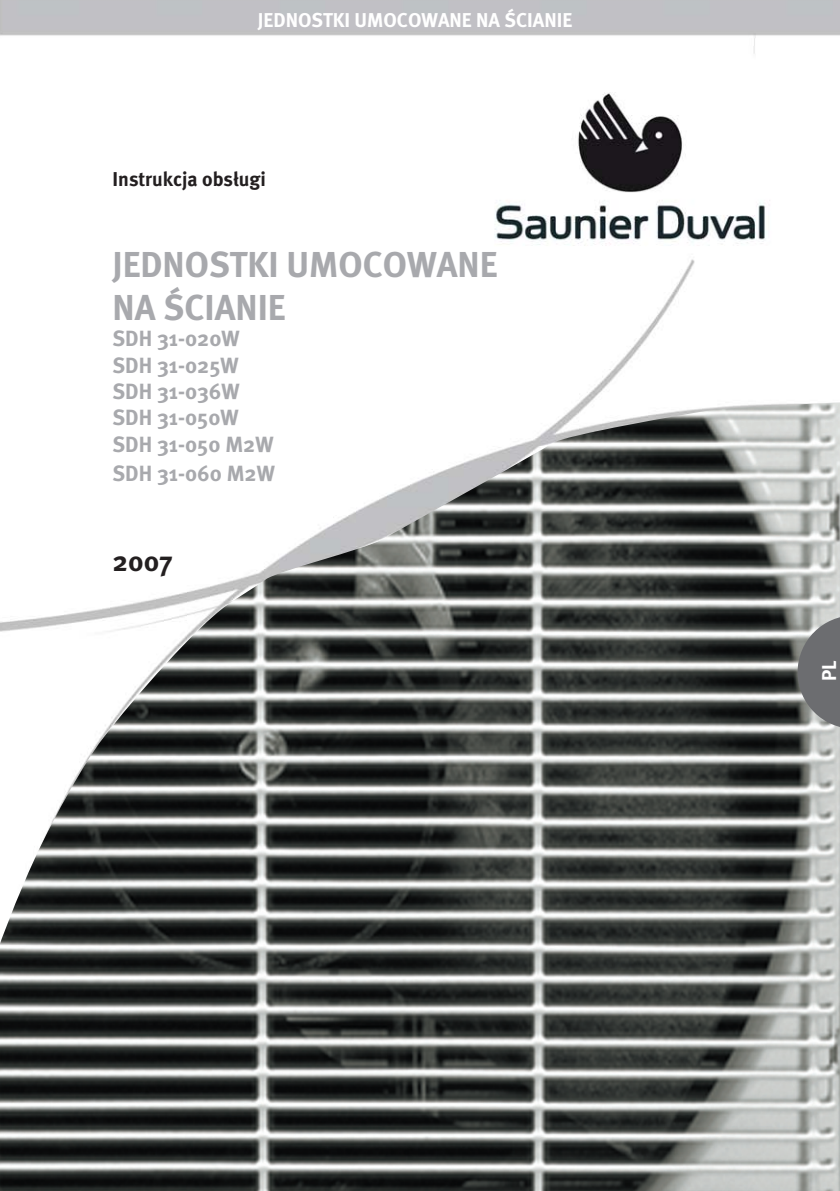
<style>
.page{position:relative;width:840px;height:1191px;background:#fff}
.page>*{position:absolute;margin:0;border:0;box-sizing:border-box;transform-origin:0 0}
.t1{font:36px/43.2px "Meta Bold CE";color:#a8a9ad}
.t2{font:28px "Meta Bold CE";color:#231f20}
.t3{font:22px/26.4px "Meta Bold CE";color:#a8a9ad}
.t4{font:20px "Meta Bold CE";color:#fff}
.t5{font:20px "Meta Bold CE";color:#231f20}
</style>
<div class="page">
<img style="left:0;top:0;width:839px;height:402px">
<img style="left:0;top:402px;width:839px;height:789px">
<svg style="left:797px;top:615px;width:42px;height:114px"></svg>
<p class="t4" style="left:258px;top:8px;width:316px">JEDNOSTKI UMOCOWANE NA ŚCIANIE</p>
<p class="t5" style="left:112px;top:167px;width:155px">Instrukcja obsługi</p>
<h1 class="t1" style="left:112px;top:242px;width:386px">JEDNOSTKI UMOCOWANE<br>NA ŚCIANIE</h1>
<p class="t3" style="left:112px;top:325px;width:162px">SDH 31-020W<br>SDH 31-025W<br>SDH 31-036W<br>SDH 31-050W<br>SDH 31-050 M2W</p>
<p class="t3" style="left:112px;top:459px;width:164px">SDH 31-060 M2W</p>
<p class="t2" style="left:112px;top:544px;width:62px">2007</p>
<p class="t4" style="left:816px;top:681px;width:22px;rotate:-90deg">PL</p>
</div>
